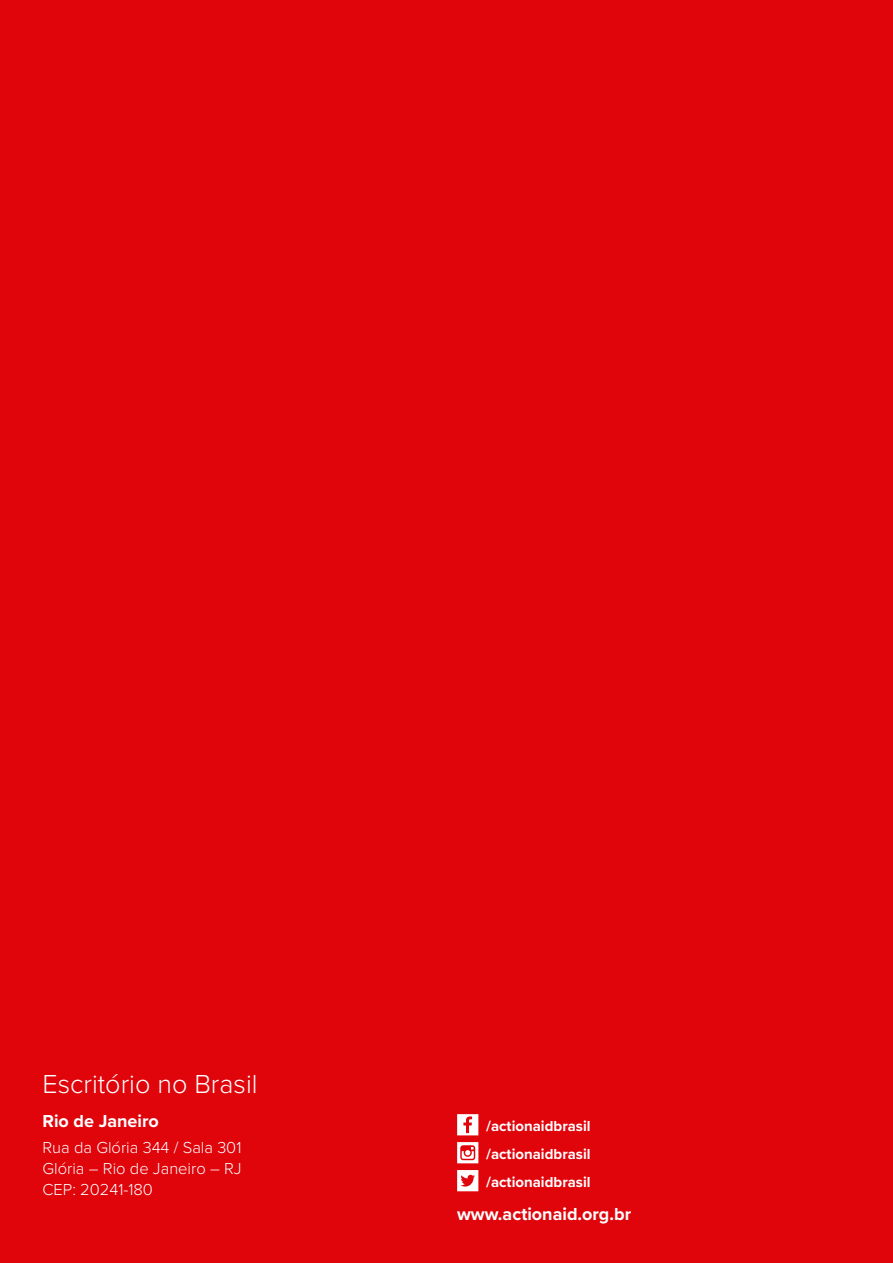
<style>
.page{position:relative;width:893px;height:1263px;background:#e0040b}
.page>*{position:absolute;margin:0;border:0;box-sizing:border-box;transform-origin:0 0}
.t1{font:300 27px "Proxima Nova";color:#fff}
.t2{font:700 18px "Proxima Nova";color:#fff}
.t3{font:300 16.5px/21px "Proxima Nova";color:#fff;text-align:justify}
.t4{font:700 15px/27.9px "Proxima Nova";color:#fff;text-align:justify}
</style>
<div class="page">
<svg style="left:457px;top:1114px;width:21px;height:21px"></svg>
<svg style="left:457px;top:1142px;width:21px;height:21px"></svg>
<svg style="left:457px;top:1170px;width:21px;height:21px"></svg>
<h1 class="t1" style="left:43px;top:1064px;width:217px">Escritório no Brasil</h1>
<p class="t2" style="left:43px;top:1108px;width:118px">Rio de Janeiro</p>
<p class="t3" style="left:43px;top:1136px;width:201px">Rua da Glória 344 / Sala 301<br>Glória – Rio de Janeiro – RJ CEP: 20241-180</p>
<p class="t4" style="left:486px;top:1111px;width:106px">/actionaidbrasil /actionaidbrasil /actionaidbrasil</p>
<p class="t2" style="left:457px;top:1201px;width:176px">www.actionaid.org.br</p>
</div>
